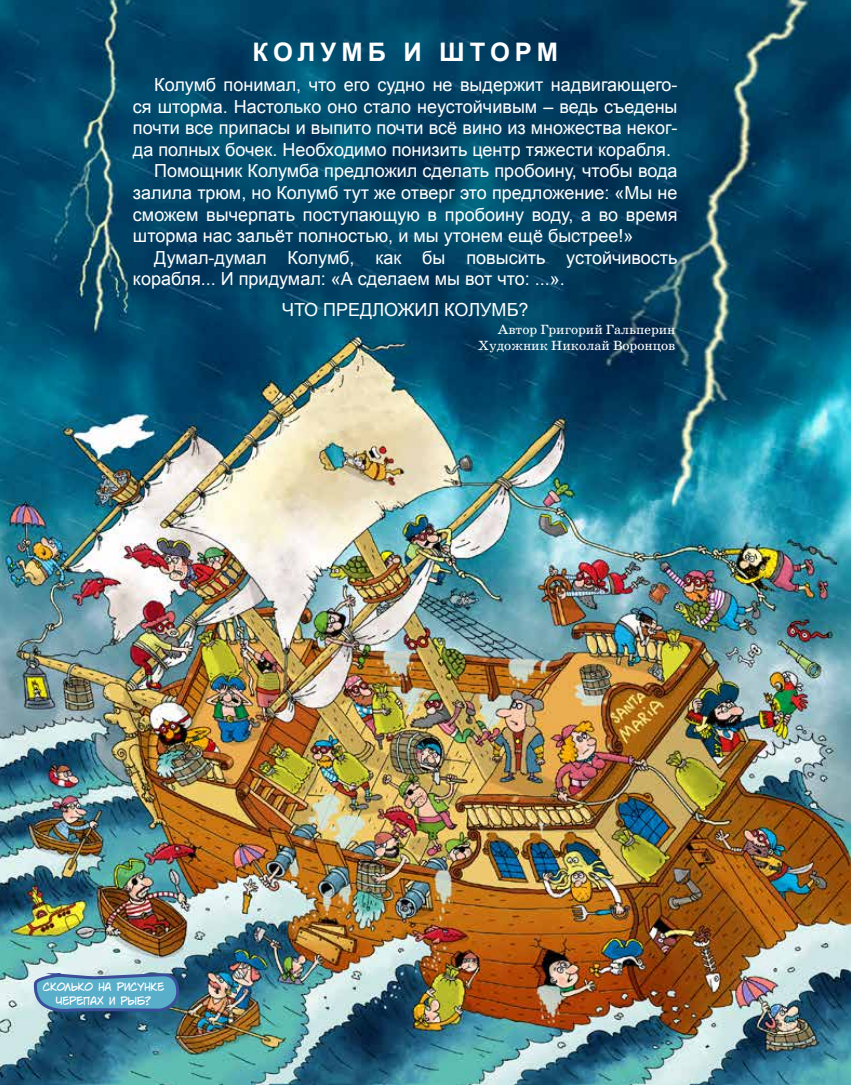
<style>
.page{position:relative;width:851px;height:1085px;background:#fff}
.page>*{position:absolute;margin:0;border:0;box-sizing:border-box;transform-origin:0 0}
.t1{font:700 25.5px "Arial";letter-spacing:.2em;color:#fff}
.t2{font:18px "Arial";color:#fff}
.t3{font:13.5px/16.2px "School Book AC";color:#fff;text-align:right}
.t4{font:300 12px/14.4px "B Ds 2";color:#fff;text-align:center}
</style>
<div class="page">
<img style="left:0;top:0;width:850px;height:1084px">
<svg style="left:31px;top:971px;width:150px;height:43px;background:#5e9ebc"></svg>
<h1 class="t1" style="left:252px;top:35px;width:307px">КОЛУМБ И ШТОРМ</h1>
<p class="t2" style="left:154px;top:73px;width:524px">Колумб понимал, что его судно не выдержит надвигающего-</p>
<p class="t2" style="left:133px;top:94px;width:546px">ся шторма. Настолько оно стало неустойчивым – ведь съедены</p>
<p class="t2" style="left:133px;top:116px;width:546px">почти все припасы и выпито почти всё вино из множества неког-</p>
<p class="t2" style="left:133px;top:138px;width:539px">да полных бочек. Необходимо понизить центр тяжести корабля.</p>
<p class="t2" style="left:154px;top:159px;width:524px">Помощник Колумба предложил сделать пробоину, чтобы вода</p>
<p class="t2" style="left:133px;top:181px;width:546px">залила трюм, но Колумб тут же отверг это предложение: «Мы не</p>
<p class="t2" style="left:133px;top:202px;width:546px">сможем вычерпать поступающую в пробоину воду, а во время</p>
<p class="t2" style="left:133px;top:224px;width:502px">шторма нас зальёт полностью, и мы утонем ещё быстрее!»</p>
<p class="t2" style="left:154px;top:246px;width:524px">Думал-думал Колумб, как бы повысить устойчивость</p>
<p class="t2" style="left:133px;top:267px;width:433px">корабля... И придумал: «А сделаем мы вот что: ...».</p>
<p class="t2" style="left:282px;top:297px;width:248px">ЧТО ПРЕДЛОЖИЛ КОЛУМБ?</p>
<p class="t4" style="left:43px;top:978px;width:123px">сколько на рисунке черепах и рыб?</p>
<p class="t3" style="left:478px;top:321px;width:199px">Автор Григорий Гальперин<br>Художник Николай Воронцов</p>
</div>
